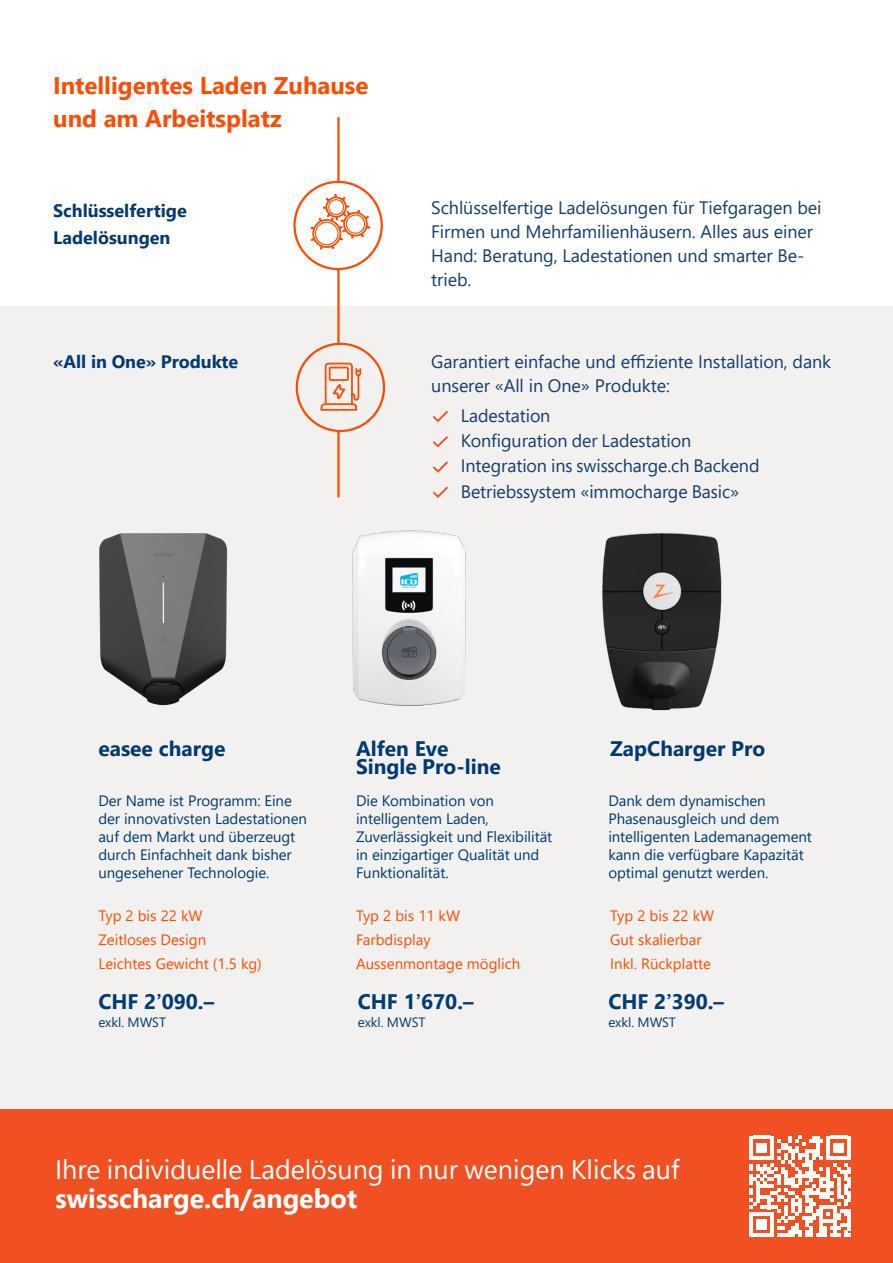
<style>
.page{position:relative;width:893px;height:1263px;background:#fff}
.page>*{position:absolute;margin:0;border:0;box-sizing:border-box;transform-origin:0 0}
.Fliesstext_klein{font:27px/28.5px "Segoe Pro";color:#fff}
.t1{font:700 24px/33px "Segoe UI";color:#ff4c00}
.t2{font:700 21px "Segoe UI";color:#003a70}
.Paragraph_Style_1{font:700 21px "Segoe UI";color:#003d70}
.Titel{font:18px/24px "Segoe UI";letter-spacing:-.005em;color:#163d6f}
.Fliesstext_klein-2{font:18px "Segoe Pro";letter-spacing:-.005em;color:#163d6f}
.t3{font:700 18px "Segoe UI";color:#003a70}
.t4{font:15px/18px "Segoe UI";letter-spacing:-.005em;color:#003a70}
.Paragraph_Style_1-2{font:15px "Segoe UI";color:#ff4c00}
.Paragraph_Style_1-3{font:13.5px "Segoe Pro";color:#003d70}
.s1{font-family:"Segoe Pro";font-weight:600}
.s2{font-family:"Segoe Pro Display";font-weight:700}
</style>
<div class="page">
<div style="left:0;top:306px;width:893px;height:804px;background:#f2f1f0"></div>
<div style="left:0;top:1110px;width:893px;height:153px;background:#f05022"></div>
<hr style="left:337px;top:118px;width:3px;height:378px;background:#ff4c00">
<div style="left:295px;top:182px;width:87px;height:87px;background:#fff;border-radius:50%"></div>
<div style="left:293px;top:181px;width:90px;height:89px;border:2px solid #ff4c00;border-radius:50%"></div>
<div style="left:297px;top:344px;width:87px;height:87px;background:#f2f1f0;border-radius:50%"></div>
<div style="left:325px;top:363px;width:28px;height:45px;border:2px solid #ff4c00;border-radius:3px"></div>
<svg style="left:309px;top:192px;width:63px;height:58px"></svg>
<svg style="left:749px;top:1136px;width:102px;height:101px"></svg>
<img style="left:602px;top:533px;width:120px;height:178px">
<img style="left:99px;top:533px;width:129px;height:173px">
<img style="left:319px;top:367px;width:147px;height:339px">
<p class="t1" style="left:53px;top:67px;width:317px">Intelligentes Laden Zuhause und am Arbeitsplatz</p>
<p class="t3" style="left:53px;top:193px;width:135px">Schlüsselfertige</p>
<p class="t3" style="left:53px;top:220px;width:119px">Ladelösungen</p>
<p class="t3" style="left:53px;top:344px;width:186px">«All in One» Produkte</p>
<p class="Titel" style="left:431px;top:194px;width:392px">Schlüsselfertige Ladelösungen für Tiefgaragen bei Firmen und Mehrfamilienhäusern. Alles aus einer Hand: Beratung, Ladestationen und smarter Be&shy;trieb.</p>
<p class="Titel" style="left:431px;top:348px;width:401px">Garantiert einfache und effiziente Installation, dank unserer «All in One» Produkte:</p>
<p class="Fliesstext_klein-2" style="left:461px;top:403px;width:91px">Ladestation</p>
<p class="Fliesstext_klein-2" style="left:461px;top:428px;width:232px">Konfiguration der Ladestation</p>
<p class="Fliesstext_klein-2" style="left:461px;top:454px;width:300px">Integration ins swisscharge.ch Backend</p>
<p class="Fliesstext_klein-2" style="left:461px;top:479px;width:280px">Betriebssystem «immocharge Basic»</p>
<p class="t2" style="left:98px;top:728px;width:129px">easee charge</p>
<p class="t2" style="left:356px;top:728px;width:94px">Alfen Eve</p>
<p class="t2" style="left:610px;top:728px;width:156px">ZapCharger Pro</p>
<p class="t2" style="left:356px;top:746px;width:146px">Single Pro-line</p>
<p class="t4" style="left:98px;top:790px;width:210px">Der Name ist Programm: Eine der innovativsten Ladestationen auf dem Markt und überzeugt durch Einfachheit dank bisher ungesehener Technologie.</p>
<p class="t4" style="left:356px;top:790px;width:198px">Die Kombination von intelligentem Laden,<br>Zuverlässigkeit und Flexibilität in einzigartiger Qualität und<br>Funktionalität.</p>
<p class="t4" style="left:608px;top:790px;width:205px">Dank dem dynamischen<br>Phasenausgleich und dem intelligenten Lademanagement kann die verfügbare Kapazität optimal genutzt werden.</p>
<p class="Paragraph_Style_1-2" style="left:98px;top:901px;width:106px">Typ 2 bis 22 kW</p>
<p class="Paragraph_Style_1-2" style="left:98px;top:925px;width:109px">Zeitloses Design</p>
<p class="Paragraph_Style_1-2" style="left:98px;top:949px;width:165px">Leichtes Gewicht (1.5 kg)</p>
<p class="Paragraph_Style_1" style="left:98px;top:982px;width:117px">CHF 2<span class="s1">’</span>090.–</p>
<p class="Paragraph_Style_1-3" style="left:98px;top:1013px;width:69px">exkl. MWST</p>
<p class="Paragraph_Style_1-2" style="left:356px;top:901px;width:106px">Typ 2 bis 11 kW</p>
<p class="Paragraph_Style_1-2" style="left:356px;top:925px;width:76px">Farbdisplay</p>
<p class="Paragraph_Style_1-2" style="left:356px;top:949px;width:166px">Aussenmontage möglich</p>
<p class="Paragraph_Style_1" style="left:358px;top:982px;width:117px">CHF 1<span class="s1">’</span>670.–</p>
<p class="Paragraph_Style_1-3" style="left:358px;top:1013px;width:69px">exkl. MWST</p>
<p class="Paragraph_Style_1-2" style="left:610px;top:901px;width:106px">Typ 2 bis 22 kW</p>
<p class="Paragraph_Style_1-2" style="left:610px;top:925px;width:93px">Gut skalierbar</p>
<p class="Paragraph_Style_1-2" style="left:610px;top:949px;width:102px">Inkl. Rückplatte</p>
<p class="Paragraph_Style_1" style="left:608px;top:982px;width:117px">CHF 2<span class="s1">’</span>390.–</p>
<p class="Paragraph_Style_1-3" style="left:608px;top:1013px;width:69px">exkl. MWST</p>
<p class="Fliesstext_klein" style="left:55px;top:1154px;width:626px">Ihre individuelle Ladelösung in nur wenigen Klicks auf <span class="s2">swisscharge.ch/angebot</span></p>
</div>
